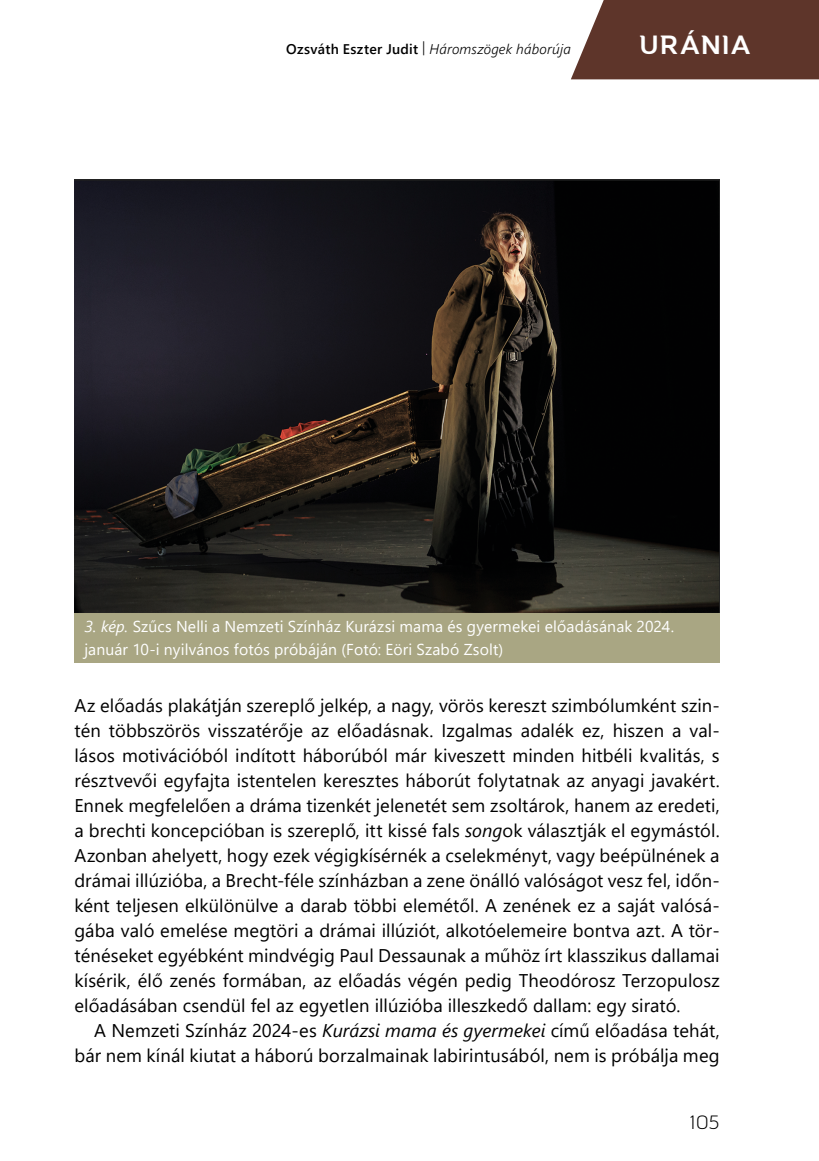
<style>
.page{position:relative;width:819px;height:1161px;background:#fff}
.page>*{position:absolute;margin:0;border:0;box-sizing:border-box;transform-origin:0 0}
.t1{font:700 26.25px "MAINLUX";letter-spacing:.06em;color:#fff}
.t2{font:300 19.25px "Mainlux";color:#000}
.t3{font:18.38px/24.8px "Segoe UI";letter-spacing:.005em;color:#000;text-align:justify}
.t4{font:15.75px/23.6px "Segoe UI";letter-spacing:.01em;color:#fff}
.t5{font:italic 300 14px "Segoe UI";letter-spacing:.015em;color:#000}
.s1{font-weight:600;font-style:normal}
.s2{font-style:normal}
.s3{font-style:italic}
</style>
<div class="page">
<svg style="left:571px;top:0;width:248px;height:79px;background:#694339"></svg>
<img style="left:74px;top:180px;width:645px;height:433px">
<div style="left:74px;top:613px;width:645px;height:49px;background:#a9a683"></div>
<p class="t5" style="left:286px;top:35px;width:286px"><span class="s1">Ozsváth Eszter Judit</span> <span class="s2">|</span> Háromszögek háborúja</p>
<h1 class="t1" style="left:639px;top:28px;width:112px">URÁNIA</h1>
<p class="t4" style="left:84px;top:613px;width:591px"><span class="s3">3. kép.</span> Szűcs Nelli a Nemzeti Színház Kurázsi mama és gyermekei előadásának 2024. január 10-i nyilvános fotós próbáján (Fotó: Eöri Szabó Zsolt)</p>
<p class="t3" style="left:74px;top:692px;width:646px">Az előadás plakátján szereplő jelkép, a nagy, vörös kereszt szimbólumként szin&shy;tén többszörös visszatérője az előadásnak. Izgalmas adalék ez, hiszen a val&shy;lásos motivációból indított háborúból már kiveszett minden hitbéli kvalitás, s résztvevői egyfajta istentelen keresztes háborút folytatnak az anyagi javakért.<br>Ennek megfelelően a dráma tizenkét jelenetét sem zsoltárok, hanem az eredeti, a brechti koncepcióban is szereplő, itt kissé fals <span class="s3">song</span>ok választják el egymástól.<br>Azonban ahelyett, hogy ezek végigkísérnék a cselekményt, vagy beépülnének a drámai illúzióba, a Brecht-féle színházban a zene önálló valóságot vesz fel, időn&shy;ként teljesen elkülönülve a darab többi elemétől. A zenének ez a saját valósá&shy;gába való emelése megtöri a drámai illúziót, alkotóelemeire bontva azt. A tör&shy;ténéseket egyébként mindvégig Paul Dessaunak a műhöz írt klasszikus dallamai kísérik, élő zenés formában, az előadás végén pedig Theodórosz Terzopulosz előadásában csendül fel az egyetlen illúzióba illeszkedő dallam: egy sirató.</p>
<p class="t3" style="left:74px;top:1016px;width:646px;text-align:right">A Nemzeti Színház 2024-es <span class="s3">Kurázsi mama és gyermekei</span> című előadása tehát, bár nem kínál kiutat a háború borzalmainak labirintusából, nem is próbálja meg</p>
<p class="t2" style="left:689px;top:1111px;width:32px">105</p>
</div>
